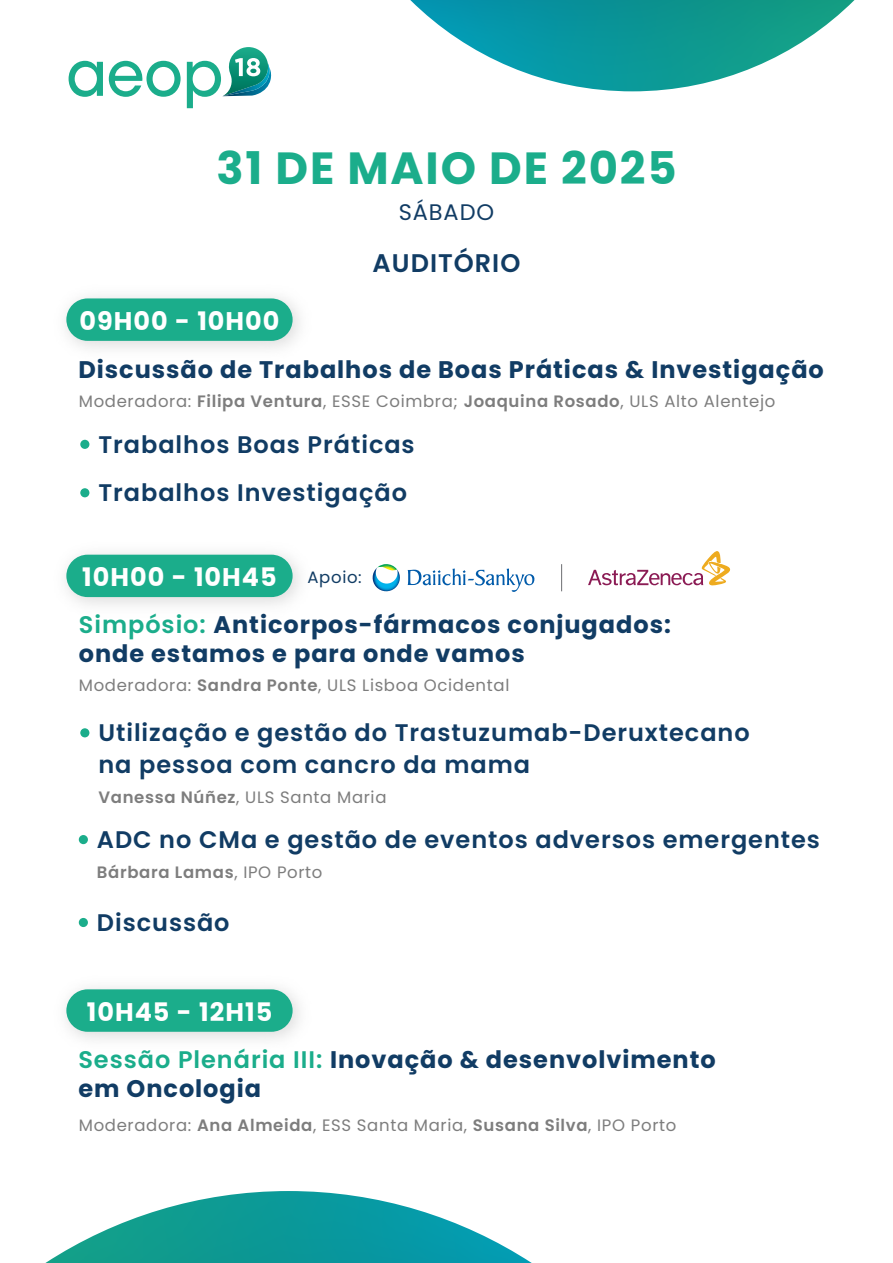
<style>
.page{position:relative;width:893px;height:1263px;background:#fff}
.page>*{position:absolute;margin:0;border:0;box-sizing:border-box;transform-origin:0 0}
.t1{font:500 62.55px "ITC Avant Garde Std";color:#1bad8b;scale:.94 1}
.t2{font:700 45px "Poppins";letter-spacing:.04em;color:#1bad8b}
.t3{font:700 25.5px "Poppins";letter-spacing:.04em;color:#fff}
.t4{font:600 25.5px "Poppins";letter-spacing:.04em;color:#113c64}
.t5{font:700 24px/28.8px "Poppins";letter-spacing:.04em;color:#113c64}
.t6{font:600 24px/31.5px "Poppins";letter-spacing:.04em;color:#113c64}
.t7{font:22.5px "Poppins";letter-spacing:.04em;color:#113c64}
.t8{font:16.5px "Poppins";letter-spacing:.04em;color:#7d7d7d}
.t9{font:600 16.5px "Poppins";letter-spacing:.04em;color:#7d7d7d}
.t10{font:16.5px "Poppins";letter-spacing:.04em;color:#113c64}
.s1{font-weight:600}
.s2{font-weight:600;color:#1bad8b}
.s3{font-weight:400}
</style>
<div class="page">
<svg style="left:45px;top:1191px;width:487px;height:72px"></svg>
<svg style="left:410px;top:0;width:444px;height:91px"></svg>
<svg style="left:223px;top:47px;width:48px;height:49px"></svg>
<div style="left:66px;top:298px;width:227px;height:43px;background:#1bad8b;border-radius:21px"></div>
<img style="left:65px;top:553px;width:235px;height:52px">
<div style="left:66px;top:555px;width:227px;height:42px;background:#1bad8b;border-radius:21px"></div>
<div style="left:66px;top:989px;width:227px;height:43px;background:#1bad8b;border-radius:21px"></div>
<svg style="left:588px;top:551px;width:143px;height:34px"></svg>
<svg style="left:407px;top:568px;width:128px;height:24px"></svg>
<svg style="left:372px;top:564px;width:28px;height:28px"></svg>
<svg style="left:561px;top:564px;width:1px;height:27px"></svg>
<div style="left:80px;top:728px;width:9px;height:9px;background:#1bad8b;border-radius:50%"></div>
<div style="left:80px;top:440px;width:9px;height:9px;background:#1bad8b;border-radius:50%"></div>
<div style="left:80px;top:488px;width:9px;height:9px;background:#1bad8b;border-radius:50%"></div>
<div style="left:79px;top:835px;width:9px;height:9px;background:#1bad8b;border-radius:50%"></div>
<div style="left:79px;top:918px;width:9px;height:9px;background:#1bad8b;border-radius:50%"></div>
<h1 class="t1" style="left:66px;top:34px;width:168px">aeop</h1>
<h2 class="t2" style="left:216px;top:142px;width:462px">31 DE MAIO DE 2025</h2>
<h3 class="t7" style="left:399px;top:199px;width:97px">SÁBADO</h3>
<h3 class="t4" style="left:373px;top:248px;width:149px">AUDITÓRIO</h3>
<h3 class="t3" style="left:79px;top:306px;width:202px">09H00 - 10H00</h3>
<h3 class="t5" style="left:78px;top:355px;width:747px">Discussão de Trabalhos de Boas Práticas &amp; Investigação</h3>
<p class="t8" style="left:79px;top:392px;width:698px">Moderadora: <span class="s1">Filipa Ventura</span>, ESSE Coimbra; <span class="s1">Joaquina Rosado</span>, ULS Alto Alentejo</p>
<h3 class="t6" style="left:98px;top:420px;width:318px;line-height:48.4px">Trabalhos Boas Práticas<br>Trabalhos Investigação</h3>
<h3 class="t3" style="left:82px;top:563px;width:196px">10H00 - 10H45</h3>
<p class="t10" style="left:308px;top:568px;width:56px">Apoio:</p>
<h3 class="t5" style="left:79px;top:610px;width:593px"><span class="s2">Simpósio:</span> Anticorpos-fármacos conjugados: onde estamos e para onde vamos</h3>
<p class="t8" style="left:79px;top:675px;width:432px">Moderadora: <span class="s1">Sandra Ponte</span>, ULS Lisboa Ocidental</p>
<h3 class="t6" style="left:98px;top:717px;width:653px">Utilização e gestão do Trastuzumab-Deruxtecano na pessoa com cancro da mama</h3>
<p class="t8" style="left:98px;top:788px;width:290px"><span class="s1">Vanessa Núñez</span>, ULS Santa Maria</p>
<h3 class="t6" style="left:97px;top:824px;width:725px">ADC no CMa e gestão de eventos adversos emergentes</h3>
<p class="t9" style="left:97px;top:863px;width:227px">Bárbara Lamas<span class="s3">, IPO Porto</span></p>
<h3 class="t6" style="left:97px;top:907px;width:134px">Discussão</h3>
<h3 class="t3" style="left:87px;top:997px;width:187px">10H45 - 12H15</h3>
<h3 class="t5" style="left:78px;top:1046px;width:639px"><span class="s2">Sessão Plenária III:</span> Inovação &amp; desenvolvimento em Oncologia</h3>
<p class="t8" style="left:79px;top:1116px;width:599px">Moderadora: <span class="s1">Ana Almeida</span>, ESS Santa Maria, <span class="s1">Susana Silva</span>, IPO Porto</p>
</div>
